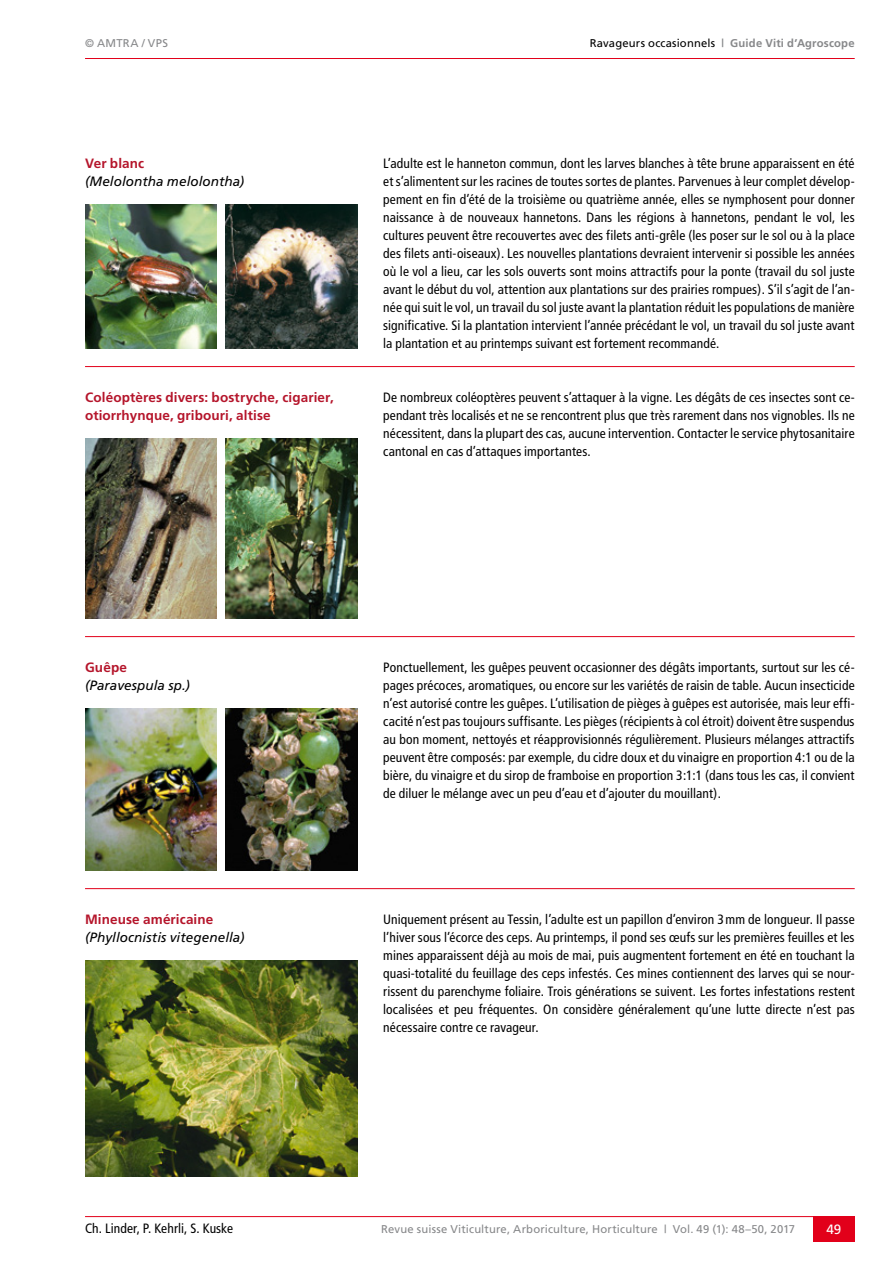
<style>
.page{position:relative;width:893px;height:1263px;background:#fff}
.page>*{position:absolute;margin:0;border:0;box-sizing:border-box;transform-origin:0 0}
.t1{font:condensed 13.5px/18px "Frutiger";letter-spacing:.005em;color:#000;text-align:justify}
.t2{font:700 13.5px/18px "Frutiger";letter-spacing:.01em;color:#b5152b}
.t3{font:italic 13.5px "Frutiger";letter-spacing:.005em;color:#000}
.t4{font:13.5px "Frutiger";color:#fff}
.t5{font:11.25px "Frutiger";letter-spacing:.015em;color:#87888a}
.t6{font:11.25px "Frutiger";letter-spacing:.015em;color:#000}
.s1{font-weight:700;color:#87888a}
</style>
<div class="page">
<hr style="left:85px;top:58px;width:770px;height:1px;background:#e2001a">
<hr style="left:85px;top:1216px;width:770px;height:1px;background:#e2001a">
<div style="left:813px;top:1216px;width:42px;height:26px;background:#e2001a"></div>
<hr style="left:85px;top:366px;width:770px;height:1px;background:#e2001a">
<hr style="left:85px;top:636px;width:770px;height:1px;background:#e2001a">
<hr style="left:85px;top:888px;width:770px;height:1px;background:#e2001a">
<img style="left:226px;top:204px;width:132px;height:144px">
<img style="left:226px;top:438px;width:132px;height:180px">
<img style="left:226px;top:708px;width:132px;height:162px">
<img style="left:85px;top:204px;width:132px;height:144px">
<img style="left:85px;top:438px;width:132px;height:180px">
<img style="left:85px;top:708px;width:132px;height:162px">
<img style="left:85px;top:960px;width:273px;height:216px">
<p class="t5" style="left:85px;top:37px;width:84px">© AMTRA / VPS</p>
<p class="t6" style="left:590px;top:37px;width:266px">Ravageurs occasionnels <span class="s1">| Guide Viti d’Agroscope</span></p>
<p class="t2" style="left:85px;top:154px;width:61px">Ver blanc</p>
<p class="t3" style="left:85px;top:174px;width:161px">(Melolontha melolontha)</p>
<p class="t2" style="left:85px;top:388px;width:250px">Coléoptères divers: bostryche, cigarier, otiorrhynque, gribouri, altise</p>
<p class="t1" style="left:383px;top:155px;width:473px">L’adulte est le hanneton commun, dont les larves blanches à tête brune apparaissent en été et s’alimentent sur les racines de toutes sortes de plantes. Parvenues à leur complet dévelop&shy;pement en fin d’été de la troisième ou quatrième année, elles se nymphosent pour donner naissance à de nouveaux hannetons. Dans les régions à hannetons, pendant le vol, les cultures peuvent être recouvertes avec des filets anti-grêle (les poser sur le sol ou à la place des filets anti-oiseaux). Les nouvelles plantations devraient intervenir si possible les années où le vol a lieu, car les sols ouverts sont moins attractifs pour la ponte (travail du sol juste avant le début du vol, attention aux plantations sur des prairies rompues). S’il s’agit de l’an&shy;née qui suit le vol, un travail du sol juste avant la plantation réduit les populations de manière significative. Si la plantation intervient l’année précédant le vol, un travail du sol juste avant la plantation et au printemps suivant est fortement recommandé.</p>
<p class="t1" style="left:383px;top:389px;width:473px">De nombreux coléoptères peuvent s’attaquer à la vigne. Les dégâts de ces insectes sont ce&shy;pendant très localisés et ne se rencontrent plus que très rarement dans nos vignobles. Ils ne nécessitent, dans la plupart des cas, aucune intervention. Contacter le service phytosanitaire cantonal en cas d’attaques importantes.</p>
<p class="t2" style="left:85px;top:658px;width:44px">Guêpe</p>
<p class="t3" style="left:85px;top:678px;width:106px">(Paravespula sp.)</p>
<p class="t2" style="left:85px;top:910px;width:130px">Mineuse américaine</p>
<p class="t3" style="left:85px;top:930px;width:161px">(Phyllocnistis vitegenella)</p>
<p class="t1" style="left:383px;top:658px;width:473px">Ponctuellement, les guêpes peuvent occasionner des dégâts importants, surtout sur les cé&shy;pages précoces, aromatiques, ou encore sur les variétés de raisin de table. Aucun insecticide n’est autorisé contre les guêpes. L’utilisation de pièges à guêpes est autorisée, mais leur effi&shy;cacité n’est pas toujours suffisante. Les pièges (récipients à col étroit) doivent être suspendus au bon moment, nettoyés et réapprovisionnés régulièrement. Plusieurs mélanges attractifs peuvent être composés: par exemple, du cidre doux et du vinaigre en proportion 4:1 ou de la bière, du vinaigre et du sirop de framboise en proportion 3:1:1 (dans tous les cas, il convient de diluer le mélange avec un peu d’eau et d’ajouter du mouillant).</p>
<p class="t1" style="left:383px;top:910px;width:473px">Uniquement présent au Tessin, l’adulte est un papillon d’environ 3mm de longueur. Il passe l’hiver sous l’écorce des ceps. Au printemps, il pond ses œufs sur les premières feuilles et les mines apparaissent déjà au mois de mai, puis augmentent fortement en été en touchant la quasi-totalité du feuillage des ceps infestés. Ces mines contiennent des larves qui se nour&shy;rissent du parenchyme foliaire. Trois générations se suivent. Les fortes infestations restent localisées et peu fréquentes. On considère généralement qu’une lutte directe n’est pas nécessaire contre ce ravageur.</p>
<p class="t1" style="left:85px;top:1219px;width:150px">Ch. Linder, P. Kehrli, S. Kuske</p>
<p class="t5" style="left:381px;top:1223px;width:415px">Revue suisse Viticulture, Arboriculture, Horticulture | Vol. 49 (1): 48–50, 2017</p>
<p class="t4" style="left:826px;top:1221px;width:17px">49</p>
</div>
